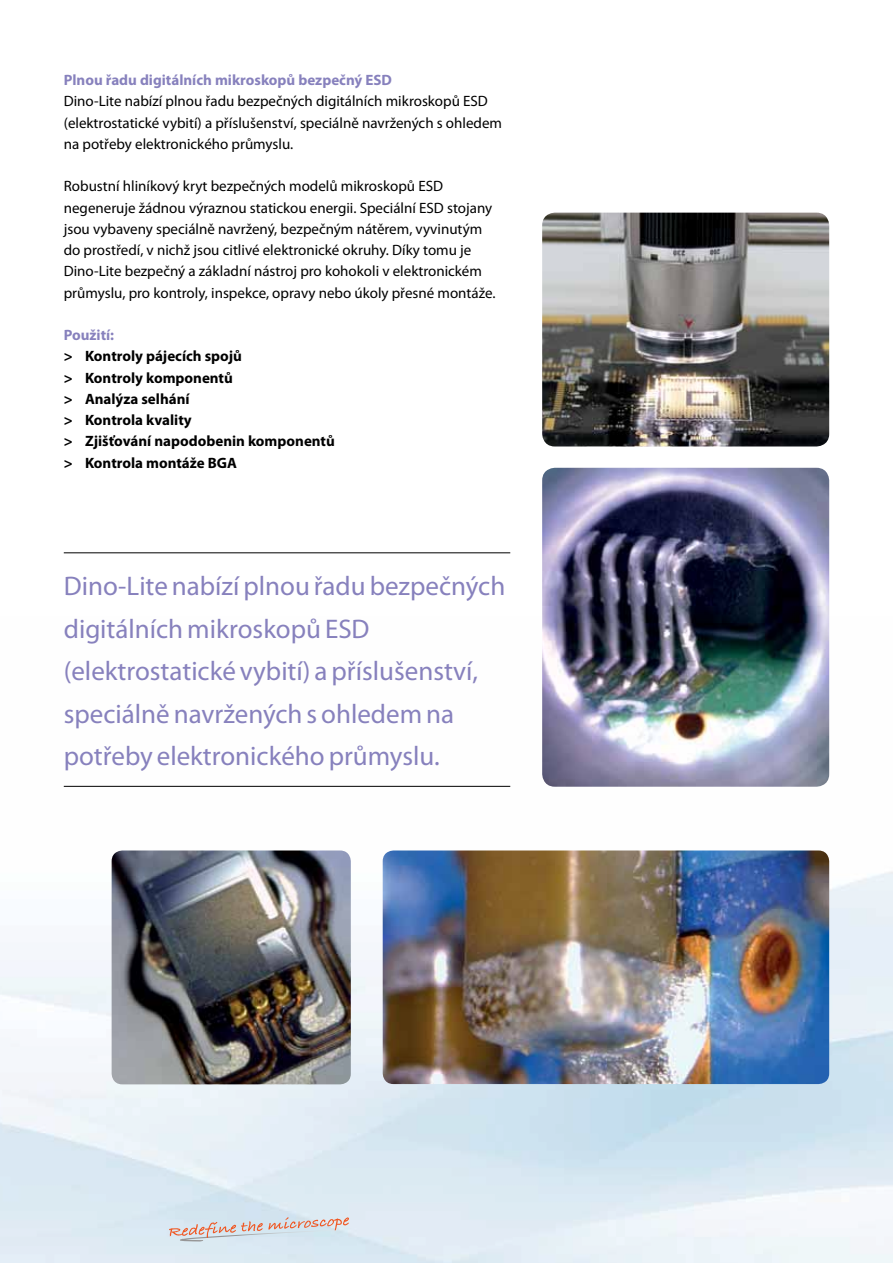
<style>
.page{position:relative;width:893px;height:1263px;background:#fff}
.page>*{position:absolute;margin:0;border:0;box-sizing:border-box;transform-origin:0 0}
.t1{font:27px/42.5px "Myriad Pro";color:#8781bd}
.t2{font:15px/21.3px "Myriad Pro";color:#000}
.t3{font:700 15px/21.3px "Myriad Pro";color:#000}
.t4{font:700 15px "Myriad Pro";color:#8781bd}
</style>
<div class="page">
<img style="left:542px;top:213px;width:287px;height:233px">
<img style="left:542px;top:468px;width:287px;height:319px">
<img style="left:383px;top:850px;width:446px;height:234px">
<img style="left:112px;top:850px;width:239px;height:234px">
<hr style="left:64px;top:786px;width:446px;height:1px;background:#000">
<hr style="left:64px;top:552px;width:446px;height:1px;background:#000">
<svg style="left:169px;top:1217px;width:192px;height:24px;background:#d7d4d7"></svg>
<p class="t4" style="left:64px;top:70px;width:330px">Plnou řadu digitálních mikroskopů bezpečný ESD</p>
<p class="t2" style="left:64px;top:90px;width:440px">Dino-Lite nabízí plnou řadu bezpečných digitálních mikroskopů ESD (elektrostatické vybití) a příslušenství, speciálně navržených s ohledem na potřeby elektronického průmyslu.</p>
<p class="t2" style="left:64px;top:175px;width:433px">Robustní hliníkový kryt bezpečných modelů mikroskopů ESD negeneruje žádnou výraznou statickou energii. Speciální ESD stojany jsou vybaveny speciálně navržený, bezpečným nátěrem, vyvinutým do prostředí, v nichž jsou citlivé elektronické okruhy. Díky tomu je Dino-Lite bezpečný a základní nástroj pro kohokoli v elektronickém průmyslu, pro kontroly, inspekce, opravy nebo úkoly přesné montáže.</p>
<p class="t4" style="left:64px;top:325px;width:52px">Použití:</p>
<p class="t3" style="left:64px;top:345px;width:273px">&gt; Kontroly pájecích spojů<br>&gt; Kontroly komponentů<br>&gt; Analýza selhání<br>&gt; Kontrola kvality<br>&gt; Zjišťování napodobenin komponentů &gt; Kontrola montáže BGA</p>
<h1 class="t1" style="left:64px;top:565px;width:443px">Dino-Lite nabízí plnou řadu bezpečných digitálních mikroskopů ESD (elektrostatické vybití) a příslušenství, speciálně navržených s ohledem na potřeby elektronického průmyslu.</h1>
</div>
